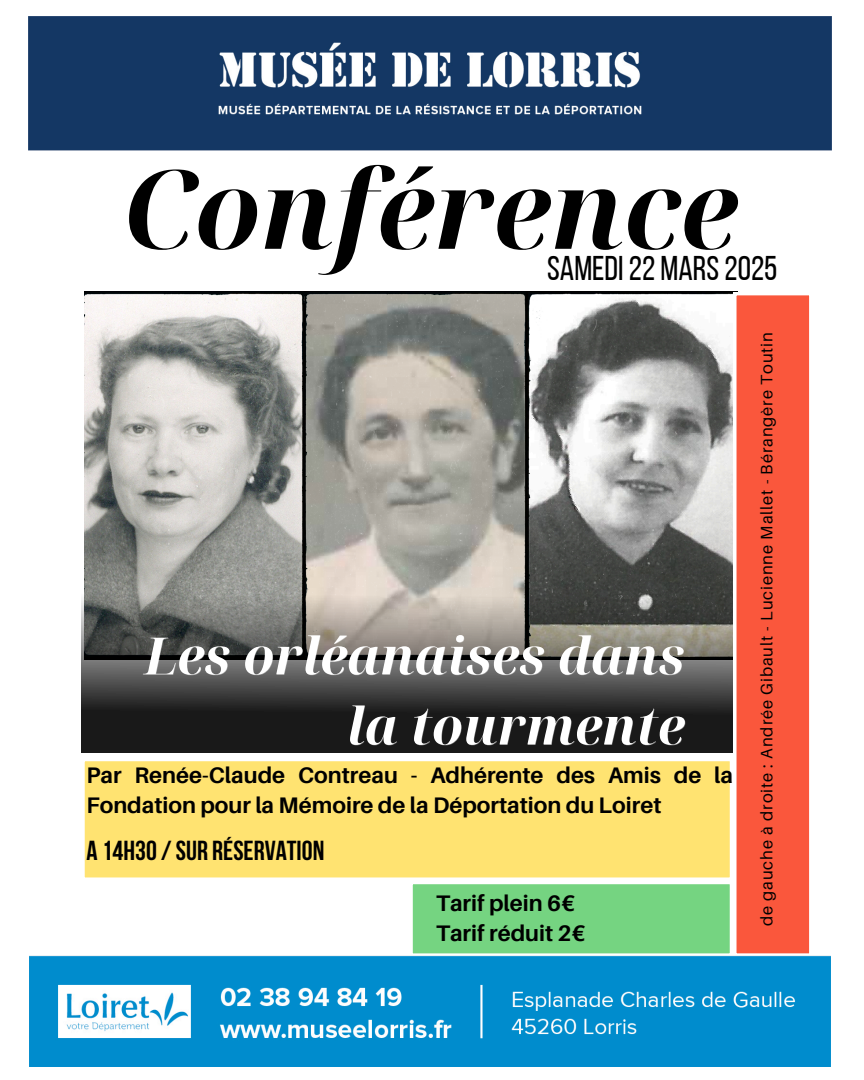
<style>
.page{position:relative;width:864px;height:1080px;background:#fff}
.page>*{position:absolute;margin:0;border:0;box-sizing:border-box;transform-origin:0 0}
.t1{font:italic 700 108.9px "Noto Serif Display";color:#000}
.t2{font:italic 700 51.3px "Noto Serif Display";color:#fff}
.t3{font:34.2px "Bebas Neue";color:#000}
.t4{font:700 27.45px "Bebas Neue";color:#000}
.t5{font:700 22.5px/30.3px "Aileron";color:#000}
.t6{font:16.5px "Aileron";letter-spacing:.05em;color:#000}
</style>
<div class="page">
<img style="left:28px;top:16px;width:804px;height:135px">
<img style="left:29px;top:291px;width:802px;height:776px">
<p class="t1" style="left:122px;top:132px;width:617px">Conférence</p>
<p class="t3" style="left:547px;top:254px;width:232px">SAMEDI 22 MARS2025</p>
<p class="t2" style="left:144px;top:619px;width:542px">Les orléanaises dans</p>
<p class="t2" style="left:347px;top:690px;width:340px">la tourmente</p>
<h2 class="t5" style="left:86px;top:760px;width:648px">Par Renée-Claude Contreau - Adhérente des Amis de la<br>Fondation pour la Mémoire de la Déportation du Loiret</h2>
<p class="t4" style="left:86px;top:839px;width:240px">A 14H30/SUR RÉSERVATION</p>
<h5 class="t5" style="left:436px;top:887px;width:151px">Tarif plein 6€<br>Tarif réduit 2€</h5>
<p class="t6" style="left:756px;top:926px;width:596px;rotate:-90deg">de gauche à droite : Andrée Gibault - Lucienne Mallet - Bérangère Toutin</p>
</div>
